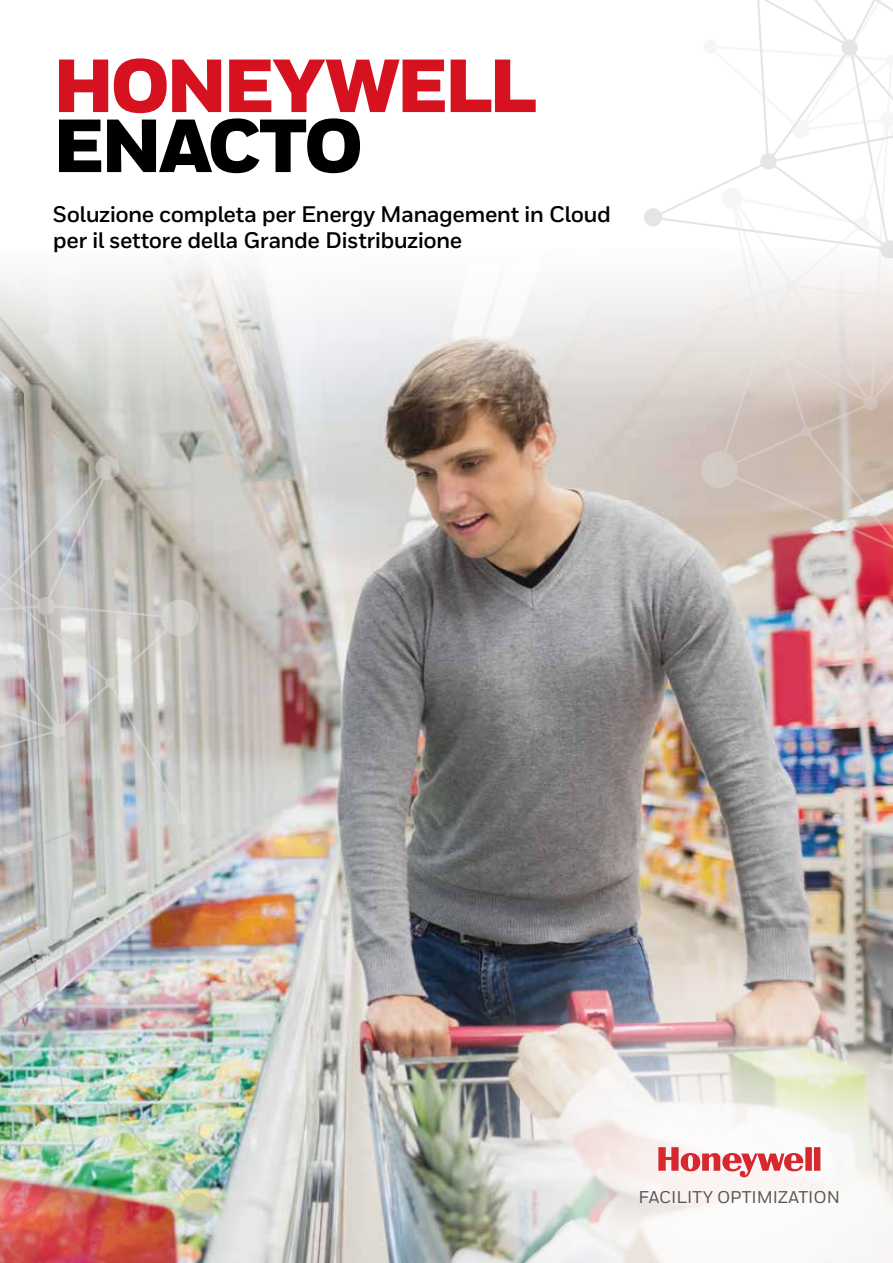
<style>
.page{position:relative;width:893px;height:1263px;background:#fff}
.page>*{position:absolute;margin:0;border:0;box-sizing:border-box;transform-origin:0 0}
.t1{font:900 75px "Honeywell Sans";letter-spacing:-.055em;color:#d61120}
.t2{font:900 75px "Honeywell Sans";letter-spacing:-.05em;color:#000}
.t3{font:700 22.5px/25.5px "Honeywell Sans";letter-spacing:-.025em;color:#000}
.t4{font:500 16.95px "Honeywell Sans";color:#575756}
</style>
<div class="page">
<img style="left:0;top:259px;width:893px;height:1004px">
<img style="left:0;top:288px;width:214px;height:928px">
<svg style="left:94px;top:454px;width:27px;height:27px"></svg>
<svg style="left:178px;top:1191px;width:38px;height:37px"></svg>
<svg style="left:607px;top:0;width:286px;height:587px"></svg>
<div style="left:598px;top:332px;width:24px;height:24px;background:#e6e6e6;border-radius:50%"></div>
<div style="left:366px;top:869px;width:527px;height:394px;background:#fff;opacity:.9"></div>
<svg style="left:658px;top:1147px;width:162px;height:30px"></svg>
<h1 class="t1" style="left:53px;top:40px;width:486px">HONEYWELL</h1>
<h1 class="t2" style="left:53px;top:100px;width:312px">ENACTO</h1>
<p class="t3" style="left:53px;top:202px;width:560px">Soluzione completa per Energy Management in Cloud per il settore della Grande Distribuzione</p>
<p class="t4" style="left:639px;top:1187px;width:203px">FACILITY OPTIMIZATION</p>
</div>
